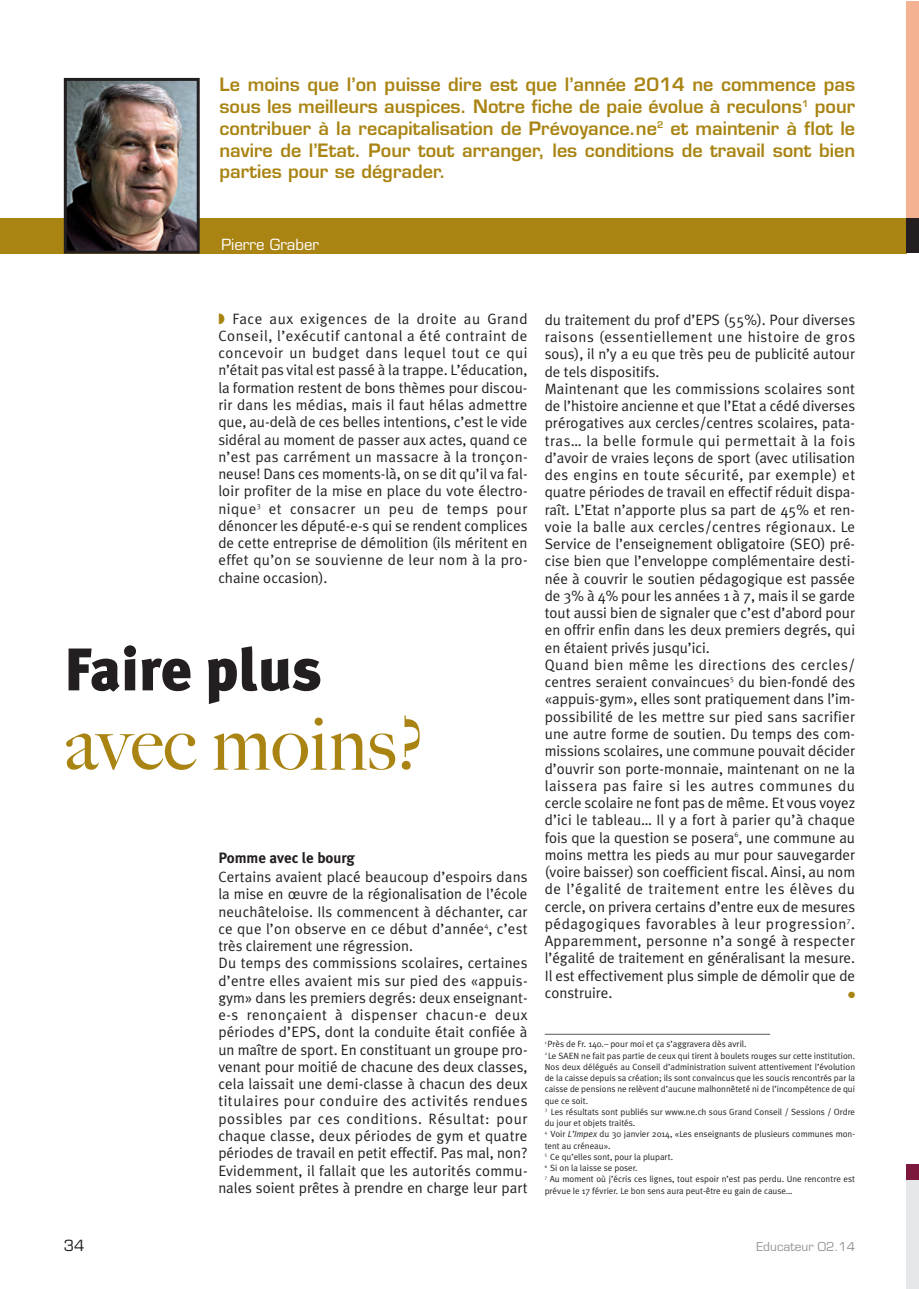
<style>
.page{position:relative;width:919px;height:1289px;background:#fff}
.page>*{position:absolute;margin:0;border:0;box-sizing:border-box;transform-origin:0 0}
.t1{font:500 75px "Big Caslon";color:#a98413}
.t2{font:900 60px "Meta Plus";color:#231f20}
.t3{font:600 18px/21.8px "Eurostile";color:#a98413;text-align:justify}
.t4{font:15px/17.2px "Meta Plus Normal";letter-spacing:.005em;color:#231f20}
.t5{font:700 15px "Meta Plus";color:#231f20}
.t6{font:15px "Eurostile";color:#fff}
.t7{font:15px "Eurostile";color:#231f20}
.t8{font:12px "Eurostile";color:#939598}
.t9{font:9px/11.2px "Meta Plus Normal";color:#231f20}
.t10{font:9px "Zapf Dingbats";color:#a98413}
.s1{color:#a98413}
.s2{font-style:italic}
</style>
<div class="page">
<div style="left:0;top:218px;width:906px;height:36px;background:#a98413"></div>
<img style="left:68px;top:82px;width:128px;height:168px">
<div style="left:64px;top:78px;width:136px;height:176px;border:3px solid #231f20"></div>
<hr style="left:544px;top:1033px;width:226px;height:1px;background:#57585a">
<div style="left:906px;top:1172px;width:12px;height:116px;background:#e6e7e9"></div>
<div style="left:906px;top:1163px;width:12px;height:16px;background:#7c173e"></div>
<div style="left:906px;top:1px;width:12px;height:243px;background:#f5b292"></div>
<div style="left:906px;top:218px;width:12px;height:35px;background:#231f20"></div>
<p class="t3" style="left:219px;top:76px;width:637px">Le moins que l’on puisse dire est que l’année 2014 ne commence pas sous les meilleurs auspices. Notre fiche de paie évolue à reculons<sup>1</sup> pour contribuer à la recapitalisation de Prévoyance.ne<sup>2</sup> et maintenir à flot le navire de l’Etat. Pour tout arranger, les conditions de travail sont bien parties pour se dégrader.</p>
<p class="t6" style="left:221px;top:238px;width:99px">Pierre Graber</p>
<p class="t4" style="left:218px;top:311px;width:311px;text-align:justify"><span class="s1">◗</span> Face aux exigences de la droite au Grand Conseil, l’exécutif cantonal a été contraint de concevoir un budget dans lequel tout ce qui n’était pas vital est passé à la trappe. L’éducation, la formation restent de bons thèmes pour discou&shy;rir dans les médias, mais il faut hélas admettre que, au-delà de ces belles intentions, c’est le vide sidéral au moment de passer aux actes, quand ce n’est pas carrément un massacre à la tronçon&shy;neuse! Dans ces moments-là, on se dit qu’il va fal&shy;loir profiter de la mise en place du vote électro&shy;nique<sup>3</sup> et consacrer un peu de temps pour dénoncer les député-e-s qui se rendent complices de cette entreprise de démolition (ils méritent en effet qu’on se souvienne de leur nom à la pro&shy;chaine occasion).</p>
<h2 class="t2" style="left:64px;top:640px;width:259px">Faire plus</h2>
<h1 class="t1" style="left:64px;top:715px;width:362px">avec moins?</h1>
<p class="t5" style="left:218px;top:851px;width:138px">Pomme avec le bourg</p>
<p class="t4" style="left:218px;top:869px;width:311px">Certains avaient placé beaucoup d’espoirs dans la mise en œuvre de la régionalisation de l’école neuchâteloise. Ils commencent à déchanter, car ce que l’on observe en ce début d’année<sup>4</sup>, c’est très clairement une régression.<br>Du temps des commissions scolaires, certaines d’entre elles avaient mis sur pied des «appuis&shy;gym» dans les premiers degrés: deux enseignant&shy;e-s renonçaient à dispenser chacun-e deux périodes d’EPS, dont la conduite était confiée à un maître de sport. En constituant un groupe pro&shy;venant pour moitié de chacune des deux classes, cela laissait une demi-classe à chacun des deux titulaires pour conduire des activités rendues possibles par ces conditions. Résultat: pour chaque classe, deux périodes de gym et quatre périodes de travail en petit effectif. Pas mal, non?<br>Evidemment, il fallait que les autorités commu&shy;nales soient prêtes à prendre en charge leur part</p>
<p class="t4" style="left:544px;top:312px;width:312px">du traitement du prof d’EPS (55%). Pour diverses raisons (essentiellement une histoire de gros sous), il n’y a eu que très peu de publicité autour de tels dispositifs.<br>Maintenant que les commissions scolaires sont de l’histoire ancienne et que l’Etat a cédé diverses prérogatives aux cercles/centres scolaires, pata&shy;tras… la belle formule qui permettait à la fois d’avoir de vraies leçons de sport (avec utilisation des engins en toute sécurité, par exemple) et quatre périodes de travail en effectif réduit dispa&shy;raît. L’Etat n’apporte plus sa part de 45% et ren&shy;voie la balle aux cercles/centres régionaux. Le Service de l’enseignement obligatoire (SEO) pré&shy;cise bien que l’enveloppe complémentaire desti&shy;née à couvrir le soutien pédagogique est passée de 3% à 4% pour les années 1 à 7, mais il se garde tout aussi bien de signaler que c’est d’abord pour en offrir enfin dans les deux premiers degrés, qui en étaient privés jusqu’ici.<br>Quand bien même les directions des cercles/ centres seraient convaincues<sup>5</sup> du bien-fondé des «appuis-gym», elles sont pratiquement dans l’im&shy;possibilité de les mettre sur pied sans sacrifier une autre forme de soutien. Du temps des com&shy;missions scolaires, une commune pouvait décider d’ouvrir son porte-monnaie, maintenant on ne la laissera pas faire si les autres communes du cercle scolaire ne font pas de même. Et vous voyez d’ici le tableau… Il y a fort à parier qu’à chaque fois que la question se posera<sup>6</sup>, une commune au moins mettra les pieds au mur pour sauvegarder (voire baisser) son coefficient fiscal. Ainsi, au nom de l’égalité de traitement entre les élèves du cercle, on privera certains d’entre eux de mesures pédagogiques favorables à leur progression<sup>7</sup>.<br>Apparemment, personne n’a songé à respecter l’égalité de traitement en généralisant la mesure.<br>Il est effectivement plus simple de démolir que de construire.</p>
<p class="t10" style="left:848px;top:989px;width:9px">●</p>
<p class="t9" style="left:544px;top:1039px;width:312px"><sup>1</sup> Près de Fr. 140.– pour moi et ça s’aggravera dès avril.<br><sup>2</sup> Le SAEN ne fait pas partie de ceux qui tirent à boulets rouges sur cette institution.<br>Nos deux délégués au Conseil d’administration suivent attentivement l’évolution de la caisse depuis sa création; ils sont convaincus que les soucis rencontrés par la caisse de pensions ne relèvent d’aucune malhonnêteté ni de l’incompétence de qui que ce soit.<br><sup>3</sup> Les résultats sont publiés sur www.ne.ch sous Grand Conseil / Sessions / Ordre du jour et objets traités.<br><sup>4</sup> Voir <span class="s2">L’Impex</span> du 30 janvier 2014, «Les enseignants de plusieurs communes mon&shy;tent au créneau».<br><sup>5</sup> Ce qu’elles sont, pour la plupart.<br><sup>6</sup> Si on la laisse se poser.<br><sup>7</sup> Au moment où j’écris ces lignes, tout espoir n’est pas perdu. Une rencontre est prévue le 17 février. Le bon sens aura peut-être eu gain de cause…</p>
<p class="t7" style="left:64px;top:1239px;width:22px">34</p>
<p class="t8" style="left:756px;top:1241px;width:100px">Educateur 02.14</p>
</div>
